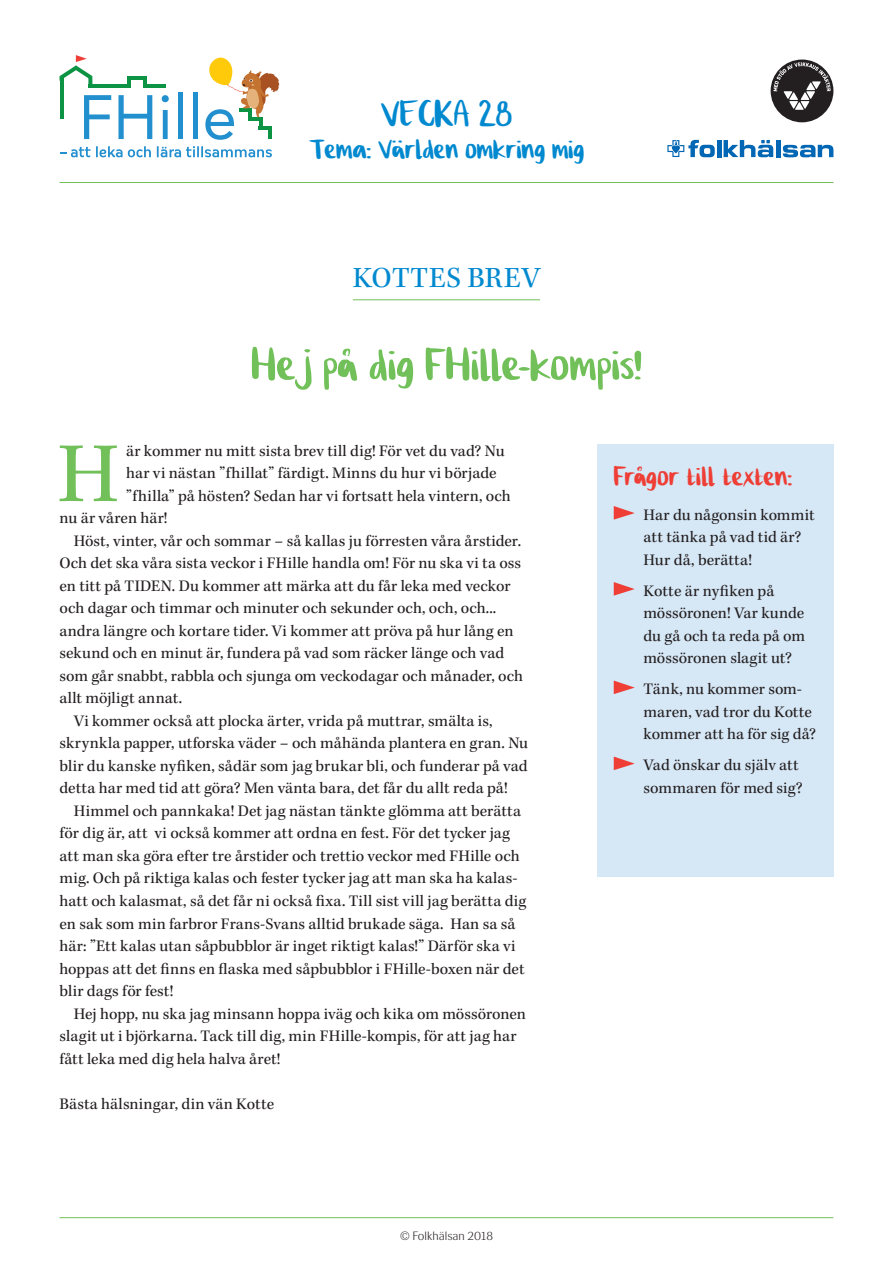
<style>
.page{position:relative;width:893px;height:1263px;background:#fff}
.page>*{position:absolute;margin:0;border:0;box-sizing:border-box;transform-origin:0 0}
.t1{font:87.45px "Kepler Std";color:#71c059}
.t2{font:57px "Cilla F Hscript";letter-spacing:.005em;color:#71c059}
.t3{font:46.95px "Cilla F Hscript";color:#0089cf}
.t4{font:34.95px "Cilla F Hscript";color:#0089cf}
.t5{font:34.5px "Cilla F Hscript";color:#ee3e35}
.t6{font:30px "Kepler Std";letter-spacing:.015em;color:#0089cf}
.t7{font:16.5px/22.5px "Kepler Std";letter-spacing:.005em;color:#231f20}
.t8{font:300 12px "Siri";color:#231f20}
</style>
<div class="page">
<svg style="left:667px;top:140px;width:48px;height:17px"></svg>
<hr style="left:717px;top:140px;width:4px;height:17px;background:#0166b3">
<hr style="left:776px;top:140px;width:4px;height:17px;background:#0166b3">
<svg style="left:783px;top:145px;width:50px;height:12px"></svg>
<svg style="left:723px;top:140px;width:50px;height:17px"></svg>
<svg style="left:771px;top:60px;width:62px;height:62px"></svg>
<hr style="left:60px;top:182px;width:773px;height:1px;background:#71c059">
<hr style="left:60px;top:1217px;width:773px;height:1px;background:#71c059">
<svg style="left:84px;top:95px;width:27px;height:44px"></svg>
<svg style="left:118px;top:95px;width:34px;height:44px"></svg>
<svg style="left:162px;top:95px;width:7px;height:44px"></svg>
<div style="left:178px;top:92px;width:5px;height:47px;background:#228fcf"></div>
<hr style="left:193px;top:92px;width:4px;height:47px;background:#228fcf">
<hr style="left:88px;top:84px;width:43px;height:4px;background:#0d9344">
<hr style="left:143px;top:84px;width:23px;height:4px;background:#0d9344">
<hr style="left:127px;top:76px;width:20px;height:4px;background:#0d9344">
<hr style="left:143px;top:76px;width:4px;height:12px;background:#0d9344">
<hr style="left:127px;top:76px;width:4px;height:12px;background:#0d9344">
<svg style="left:60px;top:55px;width:32px;height:33px"></svg>
<svg style="left:60px;top:146px;width:91px;height:11px"></svg>
<svg style="left:157px;top:146px;width:115px;height:11px"></svg>
<hr style="left:60px;top:76px;width:3px;height:43px;background:#0d9344">
<svg style="left:205px;top:57px;width:75px;height:83px"></svg>
<hr style="left:353px;top:299px;width:187px;height:1px;background:#71c059">
<div style="left:597px;top:444px;width:236px;height:433px;background:#d6e7f6"></div>
<svg style="left:614px;top:506px;width:21px;height:14px"></svg>
<svg style="left:614px;top:582px;width:21px;height:14px"></svg>
<svg style="left:614px;top:680px;width:21px;height:14px"></svg>
<svg style="left:614px;top:756px;width:21px;height:14px"></svg>
<p class="t3" style="left:381px;top:87px;width:133px">VECKA 28</p>
<p class="t4" style="left:309px;top:130px;width:276px">Tema: Världen omkring mig</p>
<p class="t6" style="left:353px;top:260px;width:189px">KOTTES BREV</p>
<p class="t2" style="left:251px;top:333px;width:392px">Hej på dig FHille-kompis!</p>
<p class="t1" style="left:58px;top:424px;width:63px">H</p>
<p class="t7" style="left:126px;top:440px;width:380px">är kommer nu mitt sista brev till dig! För vet du vad? Nu</p>
<p class="t7" style="left:126px;top:463px;width:372px">har vi nästan ”fhillat” färdigt. Minns du hur vi började</p>
<p class="t7" style="left:126px;top:485px;width:386px">”fhilla” på hösten? Sedan har vi fortsatt hela vintern, och</p>
<p class="t7" style="left:60px;top:508px;width:110px">nu är våren här!</p>
<p class="t7" style="left:60px;top:530px;width:465px;text-indent:14px">Höst, vinter, vår och sommar – så kallas ju förresten våra årstider.<br>Och det ska våra sista veckor i FHille handla om! För nu ska vi ta oss en titt på TIDEN. Du kommer att märka att du får leka med veckor och dagar och timmar och minuter och sekunder och, och, och... andra längre och kortare tider. Vi kommer att pröva på hur lång en sekund och en minut är, fundera på vad som räcker länge och vad som går snabbt, rabbla och sjunga om veckodagar och månader, och allt möjligt annat.</p>
<p class="t7" style="left:60px;top:710px;width:470px;text-indent:14px">Vi kommer också att plocka ärter, vrida på muttrar, smälta is, skrynkla papper, utforska väder – och måhända plantera en gran. Nu blir du kanske nyfiken, sådär som jag brukar bli, och funderar på vad detta har med tid att göra? Men vänta bara, det får du allt reda på!</p>
<p class="t7" style="left:60px;top:800px;width:468px;text-indent:14px">Himmel och pannkaka! Det jag nästan tänkte glömma att berätta för dig är, att vi också kommer att ordna en fest. För det tycker jag att man ska göra efter tre årstider och trettio veckor med FHille och mig. Och på riktiga kalas och fester tycker jag att man ska ha kalas&shy;hatt och kalasmat, så det får ni också fixa. Till sist vill jag berätta dig en sak som min farbror Frans-Svans alltid brukade säga. Han sa så här: ”Ett kalas utan såpbubblor är inget riktigt kalas!” Därför ska vi hoppas att det finns en flaska med såpbubblor i FHille-boxen när det blir dags för fest!</p>
<p class="t7" style="left:60px;top:1003px;width:468px;text-indent:14px">Hej hopp, nu ska jag minsann hoppa iväg och kika om mössöronen slagit ut i björkarna. Tack till dig, min FHille-kompis, för att jag har fått leka med dig hela halva året!</p>
<p class="t7" style="left:60px;top:1093px;width:216px">Bästa hälsningar, din vän Kotte</p>
<p class="t8" style="left:400px;top:1229px;width:94px">© Folkhälsan 2018</p>
<p class="t5" style="left:614px;top:456px;width:180px">Frågor till texten:</p>
<p class="t7" style="left:643px;top:504px;width:173px">Har du någonsin kommit att tänka på vad tid är?<br>Hur då, berätta!</p>
<p class="t7" style="left:643px;top:580px;width:163px">Kotte är nyfiken på mössöronen! Var kunde du gå och ta reda på om mössöronen slagit ut?</p>
<p class="t7" style="left:643px;top:678px;width:174px">Tänk, nu kommer som&shy;maren, vad tror du Kotte kommer att ha för sig då?</p>
<p class="t7" style="left:643px;top:754px;width:160px">Vad önskar du själv att sommaren för med sig?</p>
</div>
